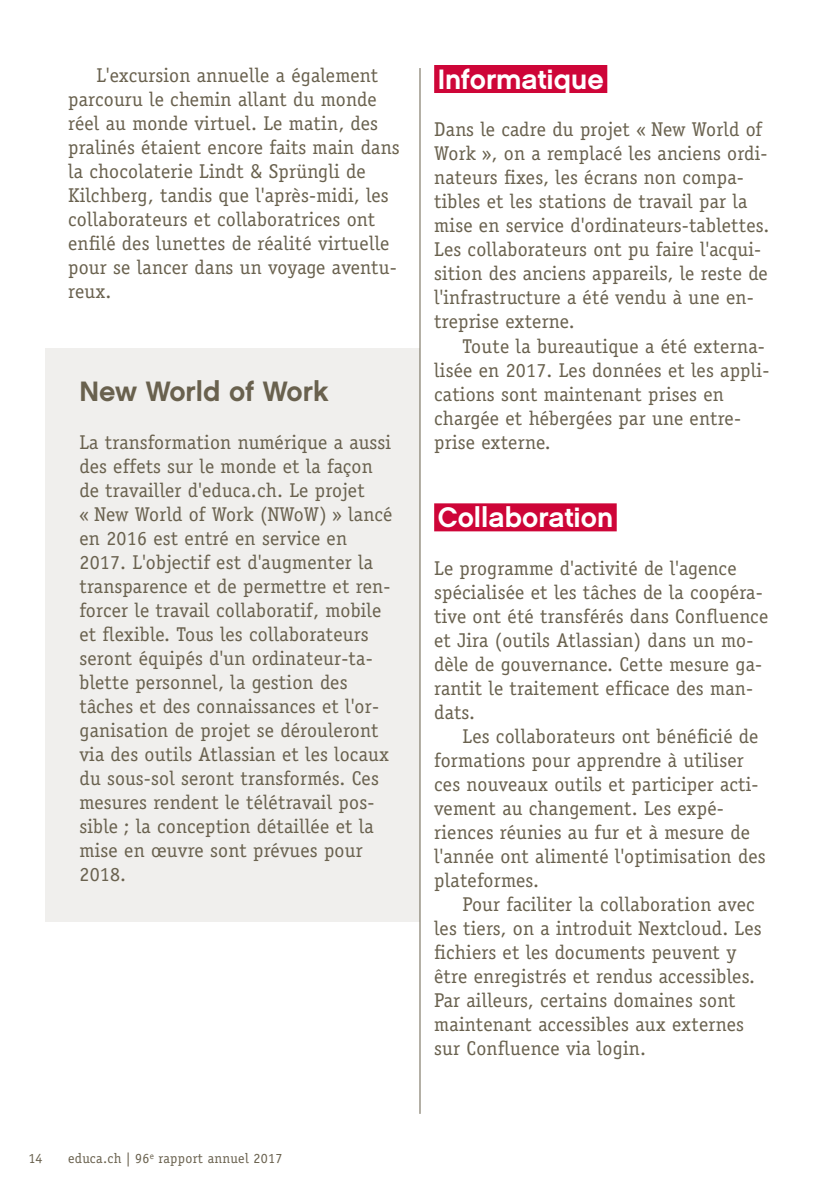
<style>
.page{position:relative;width:840px;height:1191px;background:#fff}
.page>*{position:absolute;margin:0;border:0;box-sizing:border-box;transform-origin:0 0}
.t1{font:28px "Chalet New York Nineteen Sixty";color:#fff}
.t2{font:28px "Chalet New York Nineteen Sixty";color:#69614e}
.t3{font:20px/24px "Officina Serif Std";letter-spacing:.01em;color:#69614e}
.t4{font:14px "Officina Serif Std";letter-spacing:.02em;color:#69614e}
</style>
<div class="page">
<hr style="left:419px;top:68px;width:1px;height:1045px;background:#69614e">
<div style="left:434px;top:65px;width:173px;height:28px;background:#ce0538"></div>
<div style="left:434px;top:503px;width:182px;height:28px;background:#ce0538"></div>
<div style="left:45px;top:348px;width:375px;height:573px;background:#f0efed"></div>
<p class="t3" style="left:68px;top:64px;width:333px;text-indent:28px">L'excursion annuelle a également parcouru le chemin allant du monde réel au monde virtuel. Le matin, des pralinés étaient encore faits main dans la chocolaterie Lindt &amp; Sprüngli de Kilchberg, tandis que l'après-midi, les collaborateurs et collaboratrices ont enfilé des lunettes de réalité virtuelle pour se lancer dans un voyage aventu&shy;reux.</p>
<h1 class="t2" style="left:79px;top:374px;width:250px">New World of Work</h1>
<p class="t3" style="left:79px;top:430px;width:314px">La transformation numérique a aussi des effets sur le monde et la façon de travailler d'educa.ch. Le projet<br>« New World of Work (NWoW) » lancé en 2016 est entré en service en 2017. L'objectif est d'augmenter la transparence et de permettre et ren&shy;forcer le travail collaboratif, mobile et flexible. Tous les collaborateurs seront équipés d'un ordinateur-ta&shy;blette personnel, la gestion des tâches et des connaissances et l'or&shy;ganisation de projet se dérouleront via des outils Atlassian et les locaux du sous-sol seront transformés. Ces mesures rendent le télétravail pos&shy;sible ; la conception détaillée et la mise en œuvre sont prévues pour 2018.</p>
<h1 class="t1" style="left:437px;top:62px;width:167px">Informatique</h1>
<p class="t3" style="left:434px;top:118px;width:336px">Dans le cadre du projet « New World of Work », on a remplacé les anciens ordi&shy;nateurs fixes, les écrans non compa&shy;tibles et les stations de travail par la mise en service d'ordinateurs-tablettes.<br>Les collaborateurs ont pu faire l'acqui&shy;sition des anciens appareils, le reste de l'infrastructure a été vendu à une en&shy;treprise externe.</p>
<p class="t3" style="left:434px;top:334px;width:336px;text-indent:28px">Toute la bureautique a été externa&shy;lisée en 2017. Les données et les appli&shy;cations sont maintenant prises en chargée et hébergées par une entre&shy;prise externe.</p>
<h1 class="t1" style="left:437px;top:500px;width:177px">Collaboration</h1>
<p class="t3" style="left:434px;top:556px;width:335px">Le programme d'activité de l'agence spécialisée et les tâches de la coopéra&shy;tive ont été transférés dans Confluence et Jira (outils Atlassian) dans un mo&shy;dèle de gouvernance. Cette mesure ga&shy;rantit le traitement efficace des man&shy;dats.</p>
<p class="t3" style="left:434px;top:724px;width:333px;text-indent:28px">Les collaborateurs ont bénéficié de formations pour apprendre à utiliser ces nouveaux outils et participer acti&shy;vement au changement. Les expé&shy;riences réunies au fur et à mesure de l'année ont alimenté l'optimisation des plateformes.</p>
<p class="t3" style="left:434px;top:892px;width:329px;text-indent:28px">Pour faciliter la collaboration avec les tiers, on a introduit Nextcloud. Les fichiers et les documents peuvent y être enregistrés et rendus accessibles.<br>Par ailleurs, certains domaines sont maintenant accessibles aux externes sur Confluence via login.</p>
<p class="t4" style="left:28px;top:1149px;width:16px">14</p>
<p class="t4" style="left:68px;top:1149px;width:216px">educa.ch | 96<sup>e</sup> rapport annuel 2017</p>
</div>
